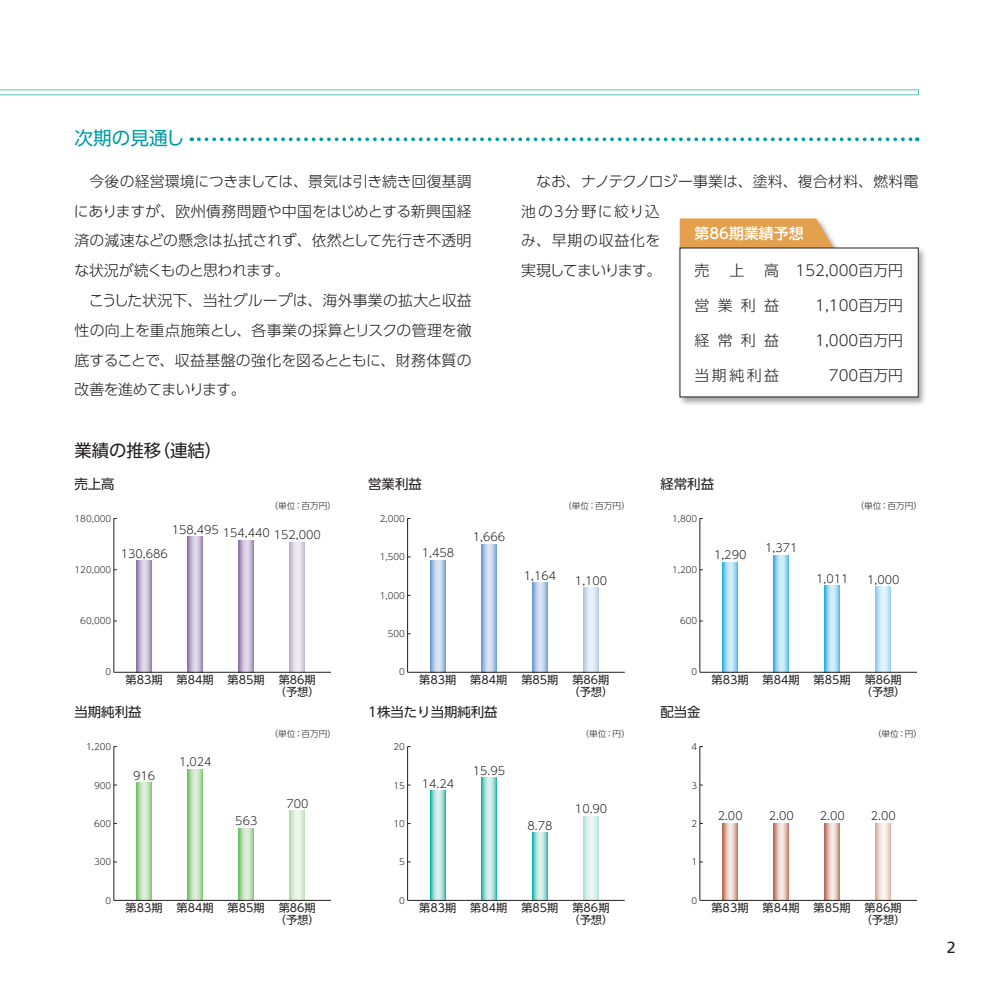
<style>
.page{position:relative;width:993px;height:993px;background:#fff}
.page>*{position:absolute;margin:0;border:0;box-sizing:border-box;transform-origin:0 0}
.t1{font:18.55px "UD Shin Go Pro";color:#009da5}
.t2{font:17.32px "UD Shin Go Pro";color:#231f20}
.t3{font:16.1px "Frutiger LT Std";color:#231f20}
.t4{font:300 14.88px/29.8px "UD Shin Go Pro";color:#231f20}
.t5{font:500 14.88px "UD Shin Go Pro";color:#fff}
.t6{font:13.47px "UD Shin Go Pro";color:#231f20}
.t7{font:11.2px/11.7px "UD Shin Go Pro";color:#231f20;text-align:center}
.t8{font:300 11.2px "UD Shin Go Pro";color:#231f20}
.t9{font:300 8.75px "UD Shin Go Pro";color:#231f20}
</style>
<div class="page">
<hr style="left:113px;top:518px;width:1px;height:154px;background:#231f20">
<hr style="left:699px;top:518px;width:1px;height:154px;background:#231f20">
<hr style="left:113px;top:746px;width:1px;height:154px;background:#231f20">
<hr style="left:407px;top:518px;width:1px;height:154px;background:#231f20">
<hr style="left:699px;top:746px;width:1px;height:154px;background:#231f20">
<hr style="left:407px;top:746px;width:1px;height:154px;background:#231f20">
<svg style="left:289px;top:542px;width:16px;height:129px"></svg>
<svg style="left:875px;top:586px;width:15px;height:85px"></svg>
<svg style="left:289px;top:810px;width:16px;height:89px"></svg>
<svg style="left:136px;top:560px;width:16px;height:111px"></svg>
<svg style="left:136px;top:782px;width:16px;height:117px"></svg>
<svg style="left:187px;top:536px;width:16px;height:135px"></svg>
<svg style="left:187px;top:769px;width:16px;height:130px"></svg>
<svg style="left:238px;top:540px;width:16px;height:131px"></svg>
<svg style="left:238px;top:828px;width:16px;height:71px"></svg>
<svg style="left:583px;top:587px;width:15px;height:84px"></svg>
<svg style="left:875px;top:823px;width:15px;height:76px"></svg>
<svg style="left:722px;top:562px;width:15px;height:109px"></svg>
<svg style="left:722px;top:823px;width:15px;height:76px"></svg>
<svg style="left:773px;top:555px;width:15px;height:116px"></svg>
<svg style="left:773px;top:823px;width:15px;height:76px"></svg>
<svg style="left:824px;top:585px;width:15px;height:86px"></svg>
<svg style="left:824px;top:823px;width:15px;height:76px"></svg>
<svg style="left:583px;top:816px;width:15px;height:83px"></svg>
<svg style="left:430px;top:560px;width:15px;height:111px"></svg>
<svg style="left:430px;top:790px;width:15px;height:109px"></svg>
<svg style="left:481px;top:544px;width:15px;height:127px"></svg>
<svg style="left:481px;top:777px;width:15px;height:122px"></svg>
<svg style="left:532px;top:582px;width:15px;height:89px"></svg>
<svg style="left:532px;top:832px;width:15px;height:67px"></svg>
<hr style="left:407px;top:899px;width:217px;height:1px;background:#231f20">
<hr style="left:699px;top:899px;width:217px;height:1px;background:#231f20">
<hr style="left:114px;top:671px;width:217px;height:1px;background:#231f20">
<hr style="left:407px;top:671px;width:217px;height:1px;background:#231f20">
<hr style="left:114px;top:899px;width:217px;height:1px;background:#231f20">
<hr style="left:699px;top:671px;width:217px;height:1px;background:#231f20">
<svg style="left:0;top:89px;width:919px;height:7px"></svg>
<svg style="left:199px;top:137px;width:718px;height:4px"></svg>
<div style="left:677px;top:216px;width:249px;height:190px;background:#231f20;opacity:.4"></div>
<svg style="left:678px;top:218px;width:156px;height:31px"></svg>
<div style="left:679px;top:248px;width:238px;height:149px;background:#fff"></div>
<p class="t1" style="left:74px;top:123px;width:111px">次期の見通し</p>
<p class="t4" style="left:74px;top:166px;width:399px">　今後の経営環境につきましては、景気は引き続き回復基調にありますが、欧州債務問題や中国をはじめとする新興国経済の減速などの懸念は払拭されず、依然として先行き不透明な状況が続くものと思われます。<br>　こうした状況下、当社グループは、海外事業の拡大と収益性の向上を重点施策とし、各事業の採算とリスクの管理を徹底することで、収益基盤の強化を図るとともに、財務体質の改善を進めてまいります。</p>
<p class="t4" style="left:521px;top:166px;width:398px">　なお、ナノテクノロジー事業は、塗料、複合材料、燃料電池の3分野に絞り込<br>み、早期の収益化を<br>実現してまいります。</p>
<p class="t5" style="left:694px;top:221px;width:110px">第86期業績予想</p>
<p class="t4" style="left:694px;top:255px;width:16px">売</p>
<p class="t4" style="left:729px;top:255px;width:16px">上</p>
<p class="t4" style="left:763px;top:255px;width:140px">高 152,000百万円</p>
<p class="t4" style="left:694px;top:290px;width:86px">営業利益</p>
<p class="t4" style="left:815px;top:290px;width:89px">1,100百万円</p>
<p class="t4" style="left:694px;top:324px;width:86px">経常利益</p>
<p class="t4" style="left:815px;top:324px;width:89px">1,000百万円</p>
<p class="t4" style="left:694px;top:359px;width:86px">当期純利益</p>
<p class="t4" style="left:828px;top:359px;width:76px">700百万円</p>
<p class="t2" style="left:74px;top:436px;width:149px">業績の推移（連結）</p>
<p class="t6" style="left:74px;top:472px;width:42px">売上高</p>
<p class="t6" style="left:368px;top:472px;width:55px">営業利益</p>
<p class="t6" style="left:660px;top:472px;width:55px">経常利益</p>
<p class="t9" style="left:269px;top:498px;width:68px">（単位：百万円）</p>
<p class="t9" style="left:563px;top:498px;width:68px">（単位：百万円）</p>
<p class="t9" style="left:855px;top:498px;width:68px">（単位：百万円）</p>
<p class="t9" style="left:75px;top:511px;width:38px">180,000</p>
<p class="t8" style="left:172px;top:520px;width:49px">158,495</p>
<p class="t8" style="left:223px;top:523px;width:49px">154,440</p>
<p class="t8" style="left:274px;top:526px;width:49px">152,000</p>
<p class="t8" style="left:121px;top:544px;width:49px">130,686</p>
<p class="t9" style="left:379px;top:511px;width:27px">2,000</p>
<p class="t9" style="left:379px;top:550px;width:27px">1,500</p>
<p class="t8" style="left:421px;top:543px;width:34px">1,458</p>
<p class="t8" style="left:472px;top:527px;width:34px">1,666</p>
<p class="t9" style="left:671px;top:511px;width:27px">1,800</p>
<p class="t8" style="left:713px;top:545px;width:34px">1,290</p>
<p class="t8" style="left:764px;top:538px;width:34px">1,371</p>
<p class="t9" style="left:75px;top:562px;width:38px">120,000</p>
<p class="t8" style="left:523px;top:566px;width:34px">1,164</p>
<p class="t8" style="left:574px;top:571px;width:34px">1,100</p>
<p class="t9" style="left:671px;top:562px;width:27px">1,200</p>
<p class="t8" style="left:815px;top:569px;width:34px">1,011</p>
<p class="t8" style="left:866px;top:570px;width:34px">1,000</p>
<p class="t9" style="left:379px;top:588px;width:27px">1,000</p>
<p class="t9" style="left:80px;top:613px;width:32px">60,000</p>
<p class="t9" style="left:679px;top:613px;width:19px">600</p>
<p class="t9" style="left:387px;top:626px;width:19px">500</p>
<p class="t9" style="left:105px;top:664px;width:7px">0</p>
<p class="t7" style="left:125px;top:673px;width:39px">第83期</p>
<p class="t6" style="left:74px;top:700px;width:68px">当期純利益</p>
<p class="t7" style="left:176px;top:673px;width:39px">第84期</p>
<p class="t7" style="left:227px;top:673px;width:39px">第85期</p>
<p class="t7" style="left:275px;top:673px;width:46px">第86期（予想）</p>
<p class="t9" style="left:399px;top:664px;width:7px">0</p>
<p class="t6" style="left:368px;top:700px;width:131px">1株当たり当期純利益</p>
<p class="t7" style="left:419px;top:673px;width:39px">第83期</p>
<p class="t7" style="left:470px;top:673px;width:39px">第84期</p>
<p class="t7" style="left:521px;top:673px;width:39px">第85期</p>
<p class="t7" style="left:568px;top:673px;width:46px">第86期（予想）</p>
<p class="t9" style="left:691px;top:664px;width:7px">0</p>
<p class="t6" style="left:660px;top:700px;width:42px">配当金</p>
<p class="t7" style="left:711px;top:673px;width:39px">第83期</p>
<p class="t7" style="left:762px;top:673px;width:39px">第84期</p>
<p class="t7" style="left:813px;top:673px;width:39px">第85期</p>
<p class="t7" style="left:860px;top:673px;width:46px">第86期（予想）</p>
<p class="t9" style="left:269px;top:726px;width:68px">（単位：百万円）</p>
<p class="t9" style="left:580px;top:726px;width:51px">（単位：円）</p>
<p class="t9" style="left:872px;top:726px;width:51px">（単位：円）</p>
<p class="t9" style="left:86px;top:739px;width:27px">1,200</p>
<p class="t9" style="left:94px;top:777px;width:19px">900</p>
<p class="t9" style="left:94px;top:816px;width:19px">600</p>
<p class="t8" style="left:133px;top:766px;width:24px">916</p>
<p class="t8" style="left:179px;top:752px;width:34px">1,024</p>
<p class="t8" style="left:235px;top:811px;width:24px">563</p>
<p class="t8" style="left:286px;top:794px;width:24px">700</p>
<p class="t9" style="left:393px;top:739px;width:13px">20</p>
<p class="t9" style="left:393px;top:777px;width:13px">15</p>
<p class="t9" style="left:393px;top:816px;width:13px">10</p>
<p class="t8" style="left:421px;top:774px;width:34px">14.24</p>
<p class="t8" style="left:472px;top:761px;width:34px">15.95</p>
<p class="t8" style="left:527px;top:816px;width:26px">8.78</p>
<p class="t8" style="left:574px;top:799px;width:34px">10.90</p>
<p class="t9" style="left:691px;top:739px;width:7px">4</p>
<p class="t9" style="left:691px;top:777px;width:7px">3</p>
<p class="t9" style="left:691px;top:816px;width:7px">2</p>
<p class="t8" style="left:717px;top:806px;width:26px">2.00</p>
<p class="t8" style="left:768px;top:806px;width:26px">2.00</p>
<p class="t8" style="left:819px;top:806px;width:26px">2.00</p>
<p class="t8" style="left:870px;top:806px;width:26px">2.00</p>
<p class="t9" style="left:94px;top:854px;width:19px">300</p>
<p class="t9" style="left:399px;top:854px;width:7px">5</p>
<p class="t9" style="left:691px;top:854px;width:7px">1</p>
<p class="t9" style="left:105px;top:892px;width:7px">0</p>
<p class="t7" style="left:125px;top:901px;width:39px">第83期</p>
<p class="t7" style="left:176px;top:901px;width:39px">第84期</p>
<p class="t7" style="left:227px;top:901px;width:39px">第85期</p>
<p class="t7" style="left:275px;top:901px;width:46px">第86期（予想）</p>
<p class="t9" style="left:399px;top:892px;width:7px">0</p>
<p class="t7" style="left:419px;top:901px;width:39px">第83期</p>
<p class="t7" style="left:470px;top:901px;width:39px">第84期</p>
<p class="t7" style="left:521px;top:901px;width:39px">第85期</p>
<p class="t7" style="left:568px;top:901px;width:46px">第86期（予想）</p>
<p class="t9" style="left:691px;top:892px;width:7px">0</p>
<p class="t7" style="left:711px;top:901px;width:39px">第83期</p>
<p class="t7" style="left:762px;top:901px;width:39px">第84期</p>
<p class="t7" style="left:813px;top:901px;width:39px">第85期</p>
<p class="t7" style="left:860px;top:901px;width:46px">第86期（予想）</p>
<p class="t3" style="left:946px;top:937px;width:10px">2</p>
</div>
